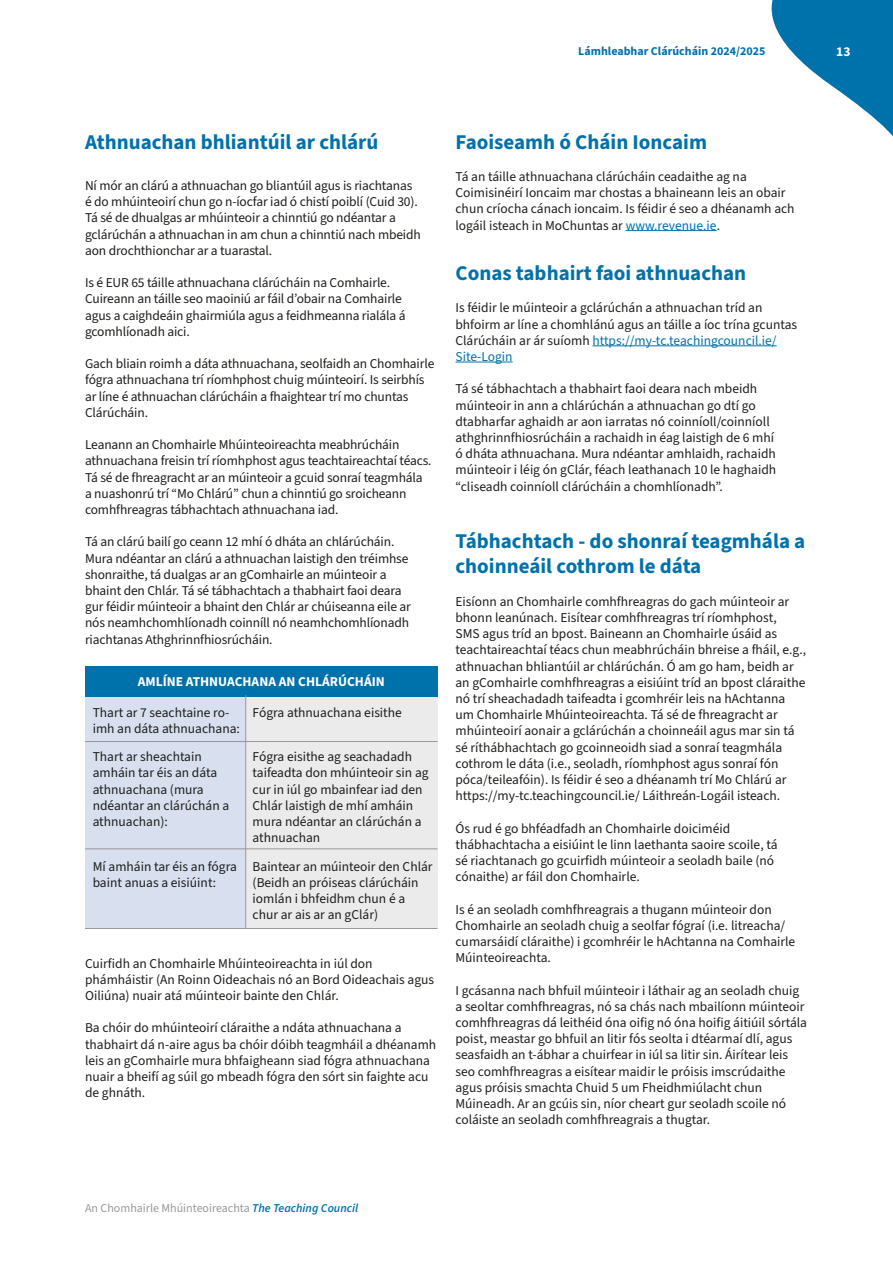
<style>
.page{position:relative;width:893px;height:1263px;background:#fff}
.page>*{position:absolute;margin:0;border:0;box-sizing:border-box;transform-origin:0 0}
.t1{font:700 21px/25.2px "Source Sans 3";color:#0072ab}
.t2{font:13.5px/16.2px "Source Sans 3";color:#1d1d1b}
.t3{font:700 13.5px "Source Sans 3";color:#fff}
.t4{font:12px "Source Sans 3";color:#9c9799}
.t5{font:700 12px "Source Sans 3";color:#0072ab}
.s1{color:#0072ab}
.s2{font-weight:600;font-style:italic;color:#0072ab}
</style>
<div class="page">
<hr style="left:626px;top:230px;width:91px;height:1px;background:#0072ab">
<hr style="left:592px;top:345px;width:185px;height:1px;background:#0072ab">
<hr style="left:455px;top:362px;width:58px;height:1px;background:#0072ab">
<div style="left:85px;top:696px;width:161px;height:232px;background:#d8e0ef"></div>
<div style="left:246px;top:696px;width:191px;height:232px;background:#ecebec"></div>
<div style="left:85px;top:666px;width:352px;height:30px;background:#0072ab"></div>
<hr style="left:245px;top:695px;width:1px;height:234px;background:#9c9699">
<hr style="left:85px;top:741px;width:352px;height:1px;background:#9c9699">
<hr style="left:85px;top:848px;width:352px;height:1px;background:#9c9699">
<hr style="left:85px;top:928px;width:352px;height:1px;background:#9c9699">
<svg style="left:771px;top:0;width:122px;height:137px"></svg>
<p class="t5" style="left:578px;top:43px;width:189px">Lámhleabhar Clárúcháin 2024/2025</p>
<p class="t3" style="left:836px;top:43px;width:16px">13</p>
<h1 class="t1" style="left:85px;top:129px;width:295px">Athnuachan bhliantúil ar chlárú</h1>
<p class="t2" style="left:85px;top:177px;width:337px">Ní mór an clárú a athnuachan go bliantúil agus is riachtanas é do mhúinteoirí chun go n-íocfar iad ó chistí poiblí (Cuid 30).<br>Tá sé de dhualgas ar mhúinteoir a chinntiú go ndéantar a gclárúchán a athnuachan in am chun a chinntiú nach mbeidh aon drochthionchar ar a tuarastal.</p>
<p class="t2" style="left:85px;top:275px;width:322px">Is é EUR 65 táille athnuachana clárúcháin na Comhairle.<br>Cuireann an táille seo maoiniú ar fáil d’obair na Comhairle agus a caighdeáin ghairmiúla agus a feidhmeanna rialála á gcomhlíonadh aici.</p>
<p class="t2" style="left:85px;top:356px;width:351px">Gach bliain roimh a dáta athnuachana, seolfaidh an Chomhairle fógra athnuachana trí ríomhphost chuig múinteoirí. Is seirbhís ar líne é athnuachan clárúcháin a fhaightear trí mo chuntas Clárúcháin.</p>
<p class="t2" style="left:85px;top:437px;width:348px">Leanann an Chomhairle Mhúinteoireachta meabhrúcháin athnuachana freisin trí ríomhphost agus teachtaireachtaí téacs.<br>Tá sé de fhreagracht ar an múinteoir a gcuid sonraí teagmhála a nuashonrú trí “Mo Chlárú” chun a chinntiú go sroicheann comhfhreagras tábhachtach athnuachana iad.</p>
<p class="t2" style="left:85px;top:534px;width:327px">Tá an clárú bailí go ceann 12 mhí ó dháta an chlárúcháin.<br>Mura ndéantar an clárú a athnuachan laistigh den tréimhse shonraithe, tá dualgas ar an gComhairle an múinteoir a bhaint den Chlár. Tá sé tábhachtach a thabhairt faoi deara gur féidir múinteoir a bhaint den Chlár ar chúiseanna eile ar nós neamhchomhlíonadh coinníll nó neamhchomhlíonadh riachtanas Athghrinnfhiosrúcháin.</p>
<p class="t3" style="left:138px;top:673px;width:249px">AMLÍNE ATHNUACHANA AN CHLÁRÚCHÁIN</p>
<p class="t2" style="left:93px;top:704px;width:149px">Thart ar 7 seachtaine ro&shy;imh an dáta athnuachana:</p>
<p class="t2" style="left:253px;top:704px;width:151px">Fógra athnuachana eisithe</p>
<p class="t2" style="left:93px;top:749px;width:138px">Thart ar sheachtain amháin tar éis an dáta athnuachana (mura ndéantar an clárúchán a athnuachan):</p>
<p class="t2" style="left:253px;top:749px;width:178px">Fógra eisithe ag seachadadh taifeadta don mhúinteoir sin ag cur in iúl go mbainfear iad den<br>Chlár laistigh de mhí amháin mura ndéantar an clárúchán a athnuachan</p>
<p class="t2" style="left:93px;top:858px;width:146px">Mí amháin tar éis an fógra baint anuas a eisiúint:</p>
<p class="t2" style="left:253px;top:858px;width:181px">Baintear an múinteoir den Chlár (Beidh an próiseas clárúcháin iomlán i bhfeidhm chun é a chur ar ais ar an gClár)</p>
<p class="t2" style="left:85px;top:955px;width:351px">Cuirfidh an Chomhairle Mhúinteoireachta in iúl don phámháistir (An Roinn Oideachais nó an Bord Oideachais agus<br>Oiliúna) nuair atá múinteoir bainte den Chlár.</p>
<p class="t2" style="left:85px;top:1020px;width:353px">Ba chóir do mhúinteoirí cláraithe a ndáta athnuachana a thabhairt dá n-aire agus ba chóir dóibh teagmháil a dhéanamh leis an gComhairle mura bhfaigheann siad fógra athnuachana nuair a bheifí ag súil go mbeadh fógra den sórt sin faighte acu de ghnáth.</p>
<h1 class="t1" style="left:455px;top:129px;width:253px">Faoiseamh ó Cháin Ioncaim</h1>
<p class="t2" style="left:455px;top:168px;width:341px">Tá an táille athnuachana clárúcháin ceadaithe ag na Coimisinéirí Ioncaim mar chostas a bhaineann leis an obair chun críocha cánach ioncaim. Is féidir é seo a dhéanamh ach logáil isteach in MoChuntas ar <span class="s1">www.revenue.ie</span>.</p>
<h1 class="t1" style="left:455px;top:260px;width:292px">Conas tabhairt faoi athnuachan</h1>
<p class="t2" style="left:455px;top:300px;width:343px">Is féidir le múinteoir a gclárúchán a athnuachan tríd an bhfoirm ar líne a chomhlánú agus an táille a íoc trína gcuntas Clárúcháin ar ár suíomh <span class="s1">https://my-tc.teachingcouncil.ie/ Site-Login</span></p>
<p class="t2" style="left:455px;top:381px;width:322px">Tá sé tábhachtach a thabhairt faoi deara nach mbeidh múinteoir in ann a chlárúchán a athnuachan go dtí go dtabharfar aghaidh ar aon iarratas nó coinníoll/coinníoll athghrinnfhiosrúcháin a rachaidh in éag laistigh de 6 mhí ó dháta athnuachana. Mura ndéantar amhlaidh, rachaidh múinteoir i léig ón gClár, féach leathanach 10 le haghaidh “cliseadh coinníoll clárúcháin a chomhlíonadh”.</p>
<h1 class="t1" style="left:455px;top:529px;width:351px">Tábhachtach - do shonraí teagmhála a choinneáil cothrom le dáta</h1>
<p class="t2" style="left:455px;top:593px;width:352px">Eisíonn an Chomhairle comhfhreagras do gach múinteoir ar bhonn leanúnach. Eisítear comhfhreagras trí ríomhphost,<br>SMS agus tríd an bpost. Baineann an Chomhairle úsáid as teachtaireachtaí téacs chun meabhrúcháin bhreise a fháil, e.g., athnuachan bhliantúil ar chlárúchán. Ó am go ham, beidh ar an gComhairle comhfhreagras a eisiúint tríd an bpost cláraithe nó trí sheachadadh taifeadta i gcomhréir leis na hAchtanna um Chomhairle Mhúinteoireachta. Tá sé de fhreagracht ar mhúinteoirí aonair a gclárúchán a choinneáil agus mar sin tá sé ríthábhachtach go gcoinneoidh siad a sonraí teagmhála cothrom le dáta (i.e., seoladh, ríomhphost agus sonraí fón póca/teileafóin). Is féidir é seo a dhéanamh trí Mo Chlárú ar https://my-tc.teachingcouncil.ie/ Láithreán-Logáil isteach.</p>
<p class="t2" style="left:455px;top:820px;width:323px">Ós rud é go bhféadfadh an Chomhairle doiciméid thábhachtacha a eisiúint le linn laethanta saoire scoile, tá sé riachtanach go gcuirfidh múinteoir a seoladh baile (nó cónaithe) ar fáil don Chomhairle.</p>
<p class="t2" style="left:455px;top:901px;width:341px">Is é an seoladh comhfhreagrais a thugann múinteoir don Chomhairle an seoladh chuig a seolfar fógraí (i.e. litreacha/ cumarsáidí cláraithe) i gcomhréir le hAchtanna na Comhairle Múinteoireachta.</p>
<p class="t2" style="left:455px;top:982px;width:353px">I gcásanna nach bhfuil múinteoir i láthair ag an seoladh chuig a seoltar comhfhreagras, nó sa chás nach mbailíonn múinteoir comhfhreagras dá leithéid óna oifig nó óna hoifig áitiúil sórtála poist, meastar go bhfuil an litir fós seolta i dtéarmaí dlí, agus seasfaidh an t-ábhar a chuirfear in iúl sa litir sin. Áirítear leis seo comhfhreagras a eisítear maidir le próisis imscrúdaithe agus próisis smachta Chuid 5 um Fheidhmiúlacht chun Múineadh. Ar an gcúis sin, níor cheart gur seoladh scoile nó coláiste an seoladh comhfhreagrais a thugtar.</p>
<p class="t4" style="left:85px;top:1200px;width:275px">An Chomhairle Mhúinteoireachta <span class="s2">The Teaching Council</span></p>
</div>
